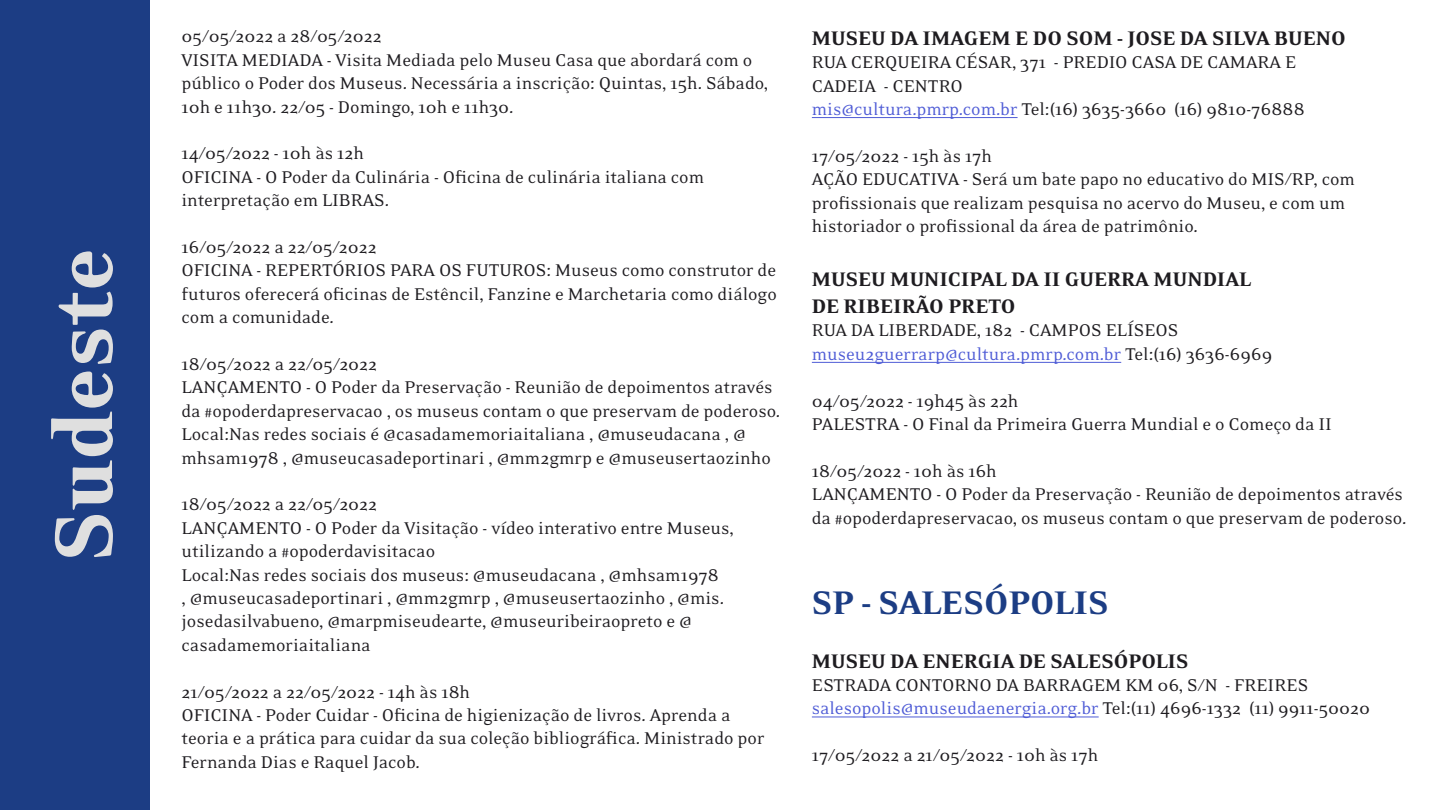
<style>
.page{position:relative;width:1440px;height:810px;background:#fff}
.page>*{position:absolute;margin:0;border:0;box-sizing:border-box;transform-origin:0 0}
.t1{font:900 93.75px "Eidetic Neo OT";color:#dfdfdf}
.Texto_Corrido{font:900 37.5px "Eidetic Neo OT";color:#1c3d84}
.Museu_-_Negritado{font:900 22.5px "Eidetic Neo OT";color:#1e1c20}
.Texto_Corrido-2{font:19.5px/23.4px "Eidetic Neo OT";color:#1e1c20}
.s1{color:#4f5cd6}
</style>
<div class="page">
<hr style="left:812px;top:117px;width:206px;height:1px;background:#4f5cd6">
<hr style="left:812px;top:362px;width:309px;height:1px;background:#4f5cd6">
<hr style="left:812px;top:717px;width:287px;height:1px;background:#4f5cd6">
<div style="left:0;top:0;width:150px;height:810px;background:#1c3d84"></div>
<p class="t1" style="left:36px;top:562px;width:315px;rotate:-90deg">Sudeste</p>
<p class="Texto_Corrido-2" style="left:182px;top:25px;width:588px">05/05/2022 a 28/05/2022<br>VISITA MEDIADA - Visita Mediada pelo Museu Casa que abordará com o público o Poder dos Museus. Necessária a inscrição: Quintas, 15h. Sábado, 10h e 11h30. 22/05 - Domingo, 10h e 11h30.</p>
<p class="Texto_Corrido-2" style="left:182px;top:142px;width:524px">14/05/2022 - 10h às 12h<br>OFICINA - O Poder da Culinária - Oficina de culinária italiana com interpretação em LIBRAS.</p>
<p class="Texto_Corrido-2" style="left:182px;top:236px;width:597px">16/05/2022 a 22/05/2022<br>OFICINA - REPERTÓRIOS PARA OS FUTUROS: Museus como construtor de futuros oferecerá oficinas de Estêncil, Fanzine e Marchetaria como diálogo com a comunidade.</p>
<p class="Texto_Corrido-2" style="left:182px;top:353px;width:600px">18/05/2022 a 22/05/2022<br>LANÇAMENTO - O Poder da Preservação - Reunião de depoimentos através da #opoderdapreservacao , os museus contam o que preservam de poderoso.<br>Local:Nas redes sociais é @casadamemoriaitaliana , @museudacana , @ mhsam1978 , @museucasadeportinari , @mm2gmrp e @museusertaozinho</p>
<p class="Texto_Corrido-2" style="left:182px;top:493px;width:554px">18/05/2022 a 22/05/2022<br>LANÇAMENTO - O Poder da Visitação - vídeo interativo entre Museus, utilizando a #opoderdavisitacao<br>Local:Nas redes sociais dos museus: @museudacana , @mhsam1978<br>, @museucasadeportinari , @mm2gmrp , @museusertaozinho , @mis. josedasilvabueno, @marpmiseudearte, @museuribeiraopreto e @ casadamemoriaitaliana</p>
<p class="Texto_Corrido-2" style="left:182px;top:681px;width:585px">21/05/2022 a 22/05/2022 - 14h às 18h<br>OFICINA - Poder Cuidar - Oficina de higienização de livros. Aprenda a teoria e a prática para cuidar da sua coleção bibliográfica. Ministrado por Fernanda Dias e Raquel Jacob.</p>
<p class="Museu_-_Negritado" style="left:812px;top:26px;width:535px">MUSEU DA IMAGEM E DO SOM - JOSE DA SILVA BUENO</p>
<p class="Texto_Corrido-2" style="left:812px;top:51px;width:494px">RUA CERQUEIRA CÉSAR, 371 - PREDIO CASA DE CAMARA E<br>CADEIA - CENTRO<br><span class="s1">mis@cultura.pmrp.com.br</span> Tel:(16) 3635-3660 (16) 9810-76888</p>
<p class="Texto_Corrido-2" style="left:812px;top:145px;width:545px">17/05/2022 - 15h às 17h<br>AÇÃO EDUCATIVA - Será um bate papo no educativo do MIS/RP, com profissionais que realizam pesquisa no acervo do Museu, e com um historiador o profissional da área de patrimônio.</p>
<p class="Museu_-_Negritado" style="left:812px;top:268px;width:441px">MUSEU MUNICIPAL DA II GUERRA MUNDIAL</p>
<p class="Museu_-_Negritado" style="left:812px;top:295px;width:205px">DE RIBEIRÃO PRETO</p>
<p class="Texto_Corrido-2" style="left:812px;top:319px;width:462px">RUA DA LIBERDADE, 182 - CAMPOS ELÍSEOS <span class="s1">museu2guerrarp@cultura.pmrp.com.br</span> Tel:(16) 3636-6969</p>
<p class="Texto_Corrido-2" style="left:812px;top:389px;width:522px">04/05/2022 - 19h45 às 22h<br>PALESTRA - O Final da Primeira Guerra Mundial e o Começo da II</p>
<p class="Texto_Corrido-2" style="left:812px;top:460px;width:596px">18/05/2022 - 10h às 16h<br>LANÇAMENTO - O Poder da Preservação - Reunião de depoimentos através da #opoderdapreservacao, os museus contam o que preservam de poderoso.</p>
<p class="Texto_Corrido" style="left:812px;top:583px;width:298px">SP - SALESÓPOLIS</p>
<p class="Museu_-_Negritado" style="left:812px;top:649px;width:378px">MUSEU DA ENERGIA DE SALESÓPOLIS</p>
<p class="Texto_Corrido-2" style="left:812px;top:674px;width:560px">ESTRADA CONTORNO DA BARRAGEM KM 06, S/N - FREIRES <span class="s1">salesopolis@museudaenergia.org.br</span> Tel:(11) 4696-1332 (11) 9911-50020</p>
<p class="Texto_Corrido-2" style="left:812px;top:744px;width:288px">17/05/2022 a 21/05/2022 - 10h às 17h</p>
</div>
